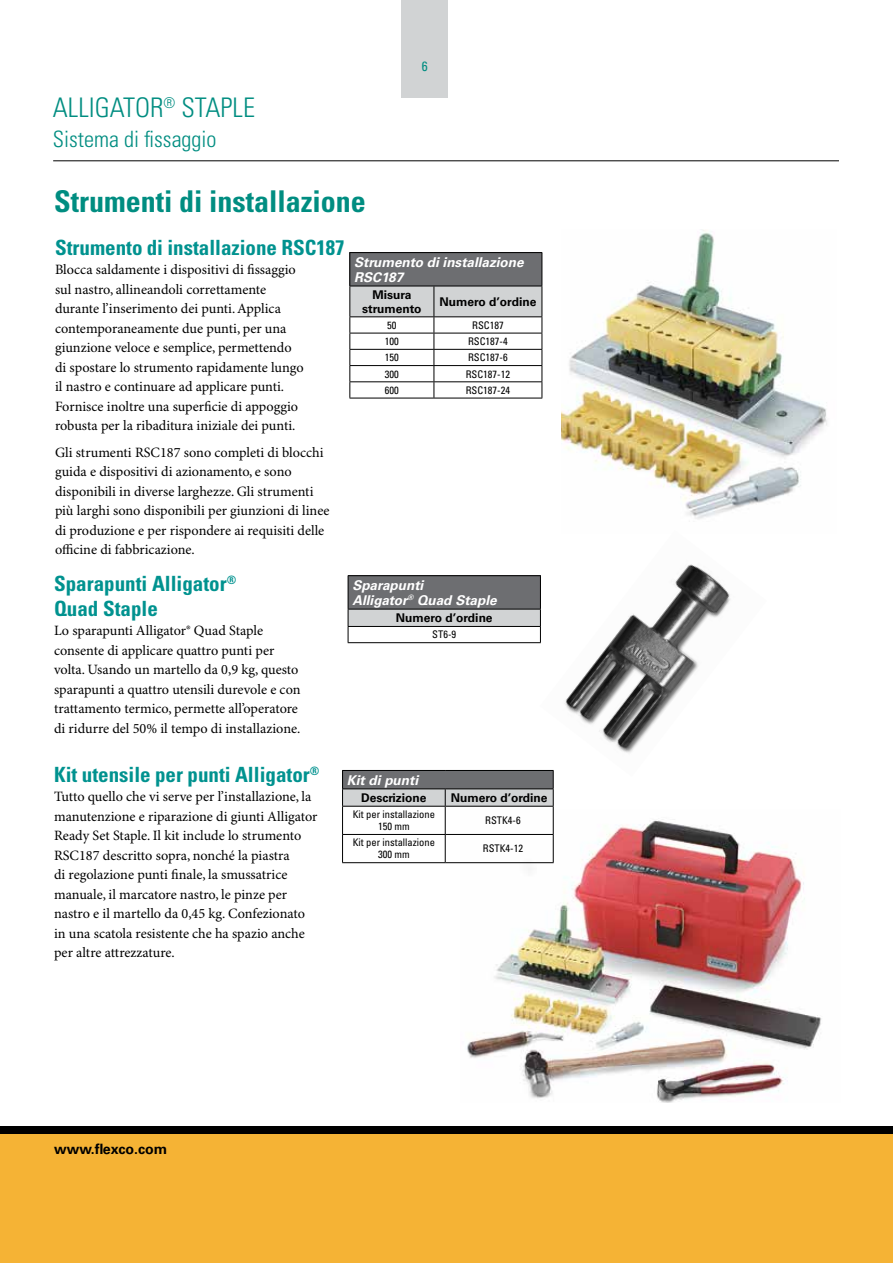
<style>
.page{position:relative;width:893px;height:1263px;background:#fff}
.page>*{position:absolute;margin:0;border:0;box-sizing:border-box;transform-origin:0 0}
.t1{font:700 condensed 30px "Univers LT Std";color:#008d81}
.t2{font:300 condensed 27px "Univers LT Std";color:#008d81}
.t3{font:300 condensed 22.5px "Univers LT Std";color:#008d81}
.t4{font:700 condensed 21px/25.2px "Univers LT Std";color:#00928f}
.t5{font:14.25px/19.5px "Minion Pro";color:#000}
.t6{font:700 14.25px "Univers LT Std";color:#000}
.t7{font:italic 700 13.5px/15px "Univers LT Std";color:#fff}
.t8{font:condensed 13.5px "Univers LT Std";color:#008d81}
.t9{font:700 12px/13.5px "Univers LT Std";color:#000;text-align:center}
.t10{font:condensed 10.5px/12px "Univers LT Std";color:#000;text-align:center}
</style>
<div class="page">
<div style="left:0;top:1134px;width:893px;height:129px;background:#f5b335"></div>
<div style="left:0;top:1127px;width:893px;height:7px;background:#000"></div>
<hr style="left:53px;top:160px;width:786px;height:1px;background:#000">
<div style="left:402px;top:0;width:46px;height:98px;background:#d1d3d4"></div>
<img style="left:561px;top:230px;width:266px;height:289px">
<img style="left:540px;top:564px;width:191px;height:189px">
<div style="left:350px;top:253px;width:192px;height:33px;background:#6d6e71"></div>
<hr style="left:542px;top:253px;width:1px;height:33px;background:#000">
<hr style="left:349px;top:252px;width:85px;height:1px;background:#000">
<hr style="left:349px;top:253px;width:1px;height:33px;background:#000">
<hr style="left:434px;top:252px;width:108px;height:1px;background:#000">
<hr style="left:434px;top:398px;width:108px;height:1px;background:#000">
<svg style="left:349px;top:286px;width:194px;height:112px"></svg>
<hr style="left:349px;top:398px;width:85px;height:1px;background:#000">
<div style="left:348px;top:576px;width:192px;height:33px;background:#6d6e71"></div>
<div style="left:348px;top:609px;width:192px;height:17px;background:#d1d3d4"></div>
<hr style="left:540px;top:576px;width:1px;height:33px;background:#000">
<hr style="left:348px;top:575px;width:193px;height:1px;background:#000">
<hr style="left:348px;top:576px;width:1px;height:33px;background:#000">
<hr style="left:348px;top:609px;width:193px;height:1px;background:#000">
<hr style="left:348px;top:626px;width:193px;height:1px;background:#000">
<svg style="left:348px;top:609px;width:1px;height:33px"></svg>
<svg style="left:540px;top:609px;width:1px;height:33px"></svg>
<hr style="left:348px;top:642px;width:193px;height:1px;background:#000">
<img style="left:461px;top:819px;width:361px;height:283px">
<hr style="left:342px;top:862px;width:103px;height:1px;background:#000">
<hr style="left:445px;top:862px;width:109px;height:1px;background:#000">
<hr style="left:342px;top:770px;width:103px;height:1px;background:#000">
<svg style="left:342px;top:771px;width:212px;height:91px"></svg>
<hr style="left:445px;top:770px;width:109px;height:1px;background:#000">
<hr style="left:342px;top:788px;width:103px;height:1px;background:#000">
<hr style="left:445px;top:788px;width:109px;height:1px;background:#000">
<h2 class="t2" style="left:53px;top:92px;width:204px">ALLIGATOR<sup>®</sup> STAPLE</h2>
<h3 class="t3" style="left:53px;top:126px;width:165px">Sistema di fissaggio</h3>
<h1 class="t1" style="left:54px;top:183px;width:313px">Strumenti di installazione</h1>
<p class="t8" style="left:422px;top:57px;width:7px">6</p>
<h3 class="t4" style="left:55px;top:235px;width:291px">Strumento di installazione RSC187</h3>
<p class="t5" style="left:55px;top:261px;width:250px">Blocca saldamente i dispositivi di fissaggio sul nastro, allineandoli correttamente durante l’inserimento dei punti. Applica contemporaneamente due punti, per una giunzione veloce e semplice, permettendo di spostare lo strumento rapidamente lungo il nastro e continuare ad applicare punti.<br>Fornisce inoltre una superficie di appoggio robusta per la ribaditura iniziale dei punti.</p>
<p class="t5" style="left:55px;top:443px;width:276px">Gli strumenti RSC187 sono completi di blocchi guida e dispositivi di azionamento, e sono disponibili in diverse larghezze. Gli strumenti più larghi sono disponibili per giunzioni di linee di produzione e per rispondere ai requisiti delle officine di fabbricazione.</p>
<p class="t7" style="left:354px;top:255px;width:171px">Strumento di installazione<br>RSC187</p>
<p class="t9" style="left:362px;top:288px;width:61px">Misura strumento</p>
<p class="t9" style="left:440px;top:295px;width:98px">Numero d’ordine</p>
<p class="t10" style="left:387px;top:319px;width:11px">50</p>
<p class="t10" style="left:472px;top:319px;width:33px">RSC187</p>
<p class="t10" style="left:385px;top:335px;width:15px">100</p>
<p class="t10" style="left:468px;top:335px;width:41px">RSC187-4</p>
<p class="t10" style="left:385px;top:351px;width:15px">150</p>
<p class="t10" style="left:468px;top:351px;width:41px">RSC187-6</p>
<p class="t10" style="left:385px;top:368px;width:15px">300</p>
<p class="t10" style="left:466px;top:368px;width:46px">RSC187-12</p>
<p class="t10" style="left:385px;top:384px;width:15px">600</p>
<p class="t10" style="left:466px;top:384px;width:46px">RSC187-24</p>
<h3 class="t4" style="left:54px;top:570px;width:184px">Sparapunti Alligator<sup>®<br></sup>Quad Staple</h3>
<p class="t5" style="left:54px;top:621px;width:248px">Lo sparapunti Alligator® Quad Staple consente di applicare quattro punti per volta. Usando un martello da 0,9 kg, questo sparapunti a quattro utensili durevole e con trattamento termico, permette all’operatore di ridurre del 50% il tempo di installazione.</p>
<h3 class="t4" style="left:54px;top:761px;width:267px">Kit utensile per punti Alligator<sup>®</sup></h3>
<p class="t5" style="left:54px;top:787px;width:265px">Tutto quello che vi serve per l’installazione, la manutenzione e riparazione di giunti Alligator Ready Set Staple. Il kit include lo strumento RSC187 descritto sopra, nonché la piastra<br>di regolazione punti finale, la smussatrice manuale, il marcatore nastro, le pinze per nastro e il martello da 0,45 kg. Confezionato in una scatola resistente che ha spazio anche per altre attrezzature.</p>
<p class="t7" style="left:352px;top:578px;width:146px">Sparapunti<br>Alligator<sup>®</sup> Quad Staple</p>
<p class="t9" style="left:396px;top:611px;width:98px">Numero d’ordine</p>
<p class="t10" style="left:432px;top:628px;width:25px">ST6-9</p>
<p class="t7" style="left:347px;top:772px;width:73px">Kit di punti</p>
<p class="t9" style="left:361px;top:791px;width:67px">Descrizione</p>
<p class="t9" style="left:451px;top:791px;width:98px">Numero d’ordine</p>
<p class="t10" style="left:353px;top:808px;width:84px">Kit per installazione<br>150 mm</p>
<p class="t10" style="left:485px;top:814px;width:37px">RSTK4-6</p>
<p class="t10" style="left:353px;top:836px;width:84px">Kit per installazione<br>300 mm</p>
<p class="t10" style="left:483px;top:842px;width:42px">RSTK4-12</p>
<p class="t6" style="left:54px;top:1141px;width:115px">www.flexco.com</p>
</div>
